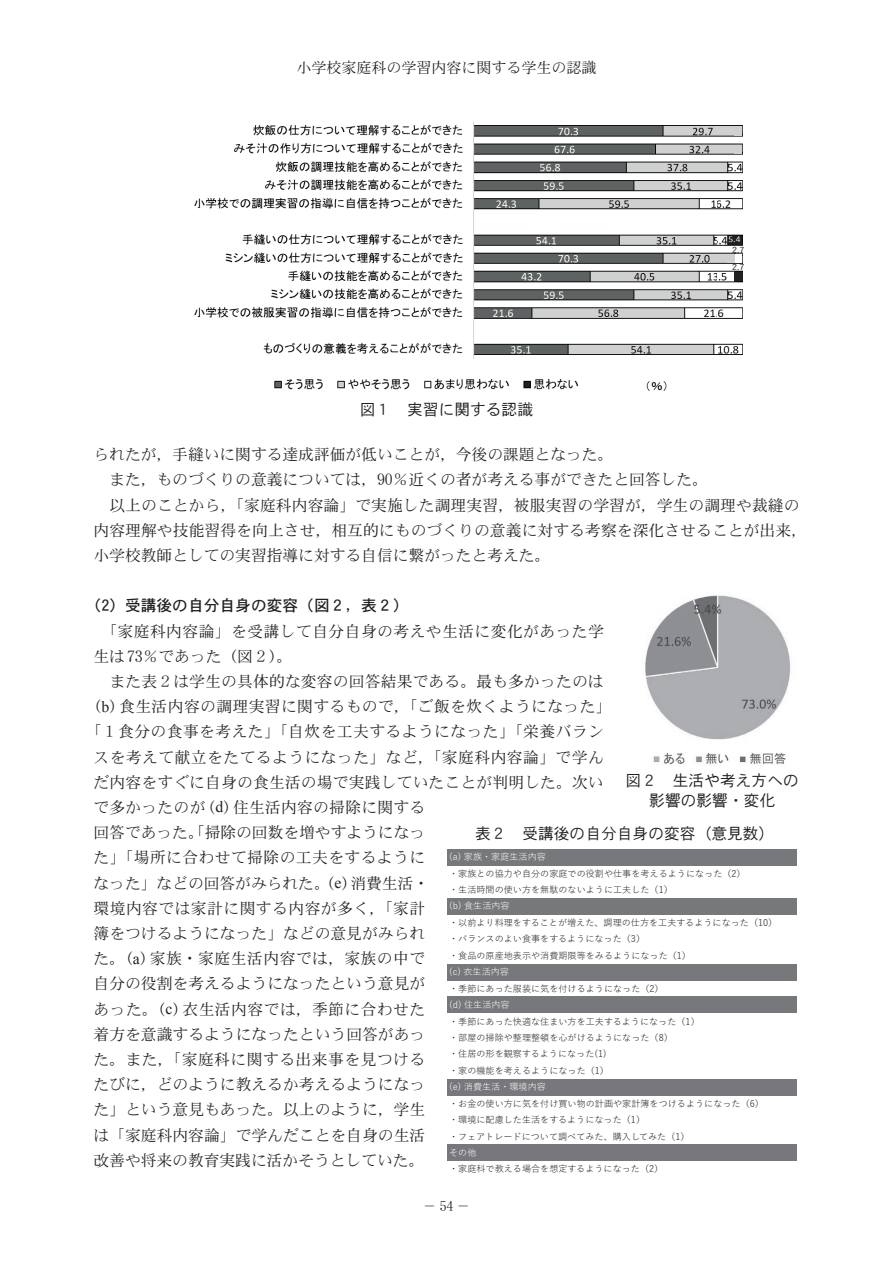
<style>
.page{position:relative;width:893px;height:1263px;background:#fff}
.page>*{position:absolute;margin:0;border:0;box-sizing:border-box;transform-origin:0 0}
.t1{font:15.75px/25.2px "DFHS Mincho W3 WIN RKSJ H";letter-spacing:.005em;color:#231f20}
.t2{font:15.75px "DFHS Mincho W3 WIN RKSJ H";letter-spacing:.03em;color:#231f20}
.t3{font:15.75px/19.5px "DFHS Gothic W3 WIN RKSJ H";color:#231f20;text-align:center}
.t4{font:15.75px "DFHS Mincho W3 WIN RKSJ H";letter-spacing:.035em;color:#231f20}
.t5{font:15.75px "DFHS Mincho W3 WIN RKSJ H";letter-spacing:.025em;color:#231f20}
.t6{font:15.75px "DFHS Gothic W5 WIN RKSJ H";color:#231f20}
.t7{font:15px "DFHS Mincho W3 WIN RKSJ H";color:#231f20}
.t8{font:13.5px "DFHS Mincho W3 WIN RKSJ H";color:#231f20}
.t9{font:9.15px/16.5px "Yu Gothic";color:#231f20}
.t10{font:9.15px "Yu Gothic";color:#fff}
.t11{font:500 8.1px/17.7px "Yu Gothic";color:#231f20;scale:1.11 1}
.s1{font-family:"Times New Roman"}
</style>
<div class="page">
<img style="left:194px;top:122px;width:549px;height:269px">
<div style="left:735px;top:127px;width:7px;height:9px;background:#cfd0d1"></div>
<div style="left:735px;top:146px;width:7px;height:8px;background:#cfd0d1"></div>
<div style="left:727px;top:254px;width:8px;height:9px;background:#cfd0d1"></div>
<div style="left:736px;top:254px;width:6px;height:9px;background:#fff"></div>
<div style="left:735px;top:273px;width:8px;height:8px;background:#212121"></div>
<img style="left:645px;top:595px;width:146px;height:170px">
<div style="left:448px;top:849px;width:349px;height:16px;background:#76787b"></div>
<div style="left:448px;top:898px;width:349px;height:17px;background:#76787b"></div>
<div style="left:448px;top:964px;width:349px;height:16px;background:#76787b"></div>
<div style="left:448px;top:997px;width:349px;height:16px;background:#76787b"></div>
<div style="left:448px;top:1079px;width:349px;height:16px;background:#76787b"></div>
<div style="left:448px;top:1144px;width:349px;height:17px;background:#76787b"></div>
<p class="t7" style="left:296px;top:60px;width:302px">小学校家庭科の学習内容に関する学生の認識</p>
<p class="t3" style="left:360px;top:399px;width:175px">図１　実習に関する認識</p>
<p class="t11" style="left:732px;top:240px;width:13px">2.7<br>2.7</p>
<p class="t1" style="left:94px;top:442px;width:715px">られたが，手縫いに関する達成評価が低いことが，今後の課題となった。<br>　また，ものづくりの意義については，90％近くの者が考える事ができたと回答した。<br>　以上のことから，「家庭科内容論」で実施した調理実習，被服実習の学習が，学生の調理や裁縫の内容理解や技能習得を向上させ，相互的にものづくりの意義に対する考察を深化させることが出来，小学校教師としての実習指導に対する自信に繋がったと考えた。</p>
<p class="t6" style="left:94px;top:598px;width:317px">(2) 受講後の自分自身の変容（図２，表２）</p>
<p class="t2" style="left:94px;top:623px;width:512px">　「家庭科内容論」を受講して自分自身の考えや生活に変化があった学</p>
<p class="t1" style="left:94px;top:643px;width:200px">生は 73％であった（図２）。</p>
<p class="t1" style="left:94px;top:669px;width:512px">　また表２は学生の具体的な変容の回答結果である。最も多かったのは</p>
<p class="t5" style="left:94px;top:698px;width:520px">(<span class="s1">b</span>)食生活内容の調理実習に関するもので，「ご飯を炊くようになった」</p>
<p class="t2" style="left:86px;top:724px;width:520px">「１食分の食事を考えた」「自炊を工夫するようになった」「栄養バラン</p>
<p class="t2" style="left:94px;top:749px;width:512px">スを考えて献立をたてるようになった」など，「家庭科内容論」で学ん</p>
<p class="t1" style="left:94px;top:769px;width:512px">だ内容をすぐに自身の食生活の場で実践していたことが判明した。次い</p>
<p class="t1" style="left:94px;top:795px;width:333px">で多かったのが (<span class="s1">d</span>)住生活内容の掃除に関する</p>
<p class="t1" style="left:94px;top:820px;width:333px">回答であった。「掃除の回数を増やすようになっ</p>
<p class="t2" style="left:94px;top:850px;width:333px">た」「場所に合わせて掃除の工夫をするように</p>
<p class="t1" style="left:94px;top:870px;width:337px">なった」などの回答がみられた。(<span class="s1">e</span>)消費生活・</p>
<p class="t2" style="left:94px;top:900px;width:333px">環境内容では家計に関する内容が多く，「家計</p>
<p class="t1" style="left:94px;top:921px;width:333px">簿をつけるようになった」などの意見がみられ</p>
<p class="t4" style="left:94px;top:950px;width:333px">た。(<span class="s1">a</span>)家族・家庭生活内容では，家族の中で</p>
<p class="t1" style="left:94px;top:971px;width:333px">自分の役割を考えるようになったという意見が</p>
<p class="t2" style="left:94px;top:1001px;width:333px">あった。(<span class="s1">c</span>)衣生活内容では，季節に合わせた</p>
<p class="t1" style="left:94px;top:1021px;width:333px">着方を意識するようになったという回答があっ</p>
<p class="t4" style="left:94px;top:1051px;width:333px">た。また，「家庭科に関する出来事を見つける</p>
<p class="t1" style="left:94px;top:1072px;width:333px">たびに，どのように教えるか考えるようになっ</p>
<p class="t1" style="left:94px;top:1097px;width:333px">た」という意見もあった。以上のように，学生</p>
<p class="t1" style="left:94px;top:1122px;width:333px">は「家庭科内容論」で学んだことを自身の生活</p>
<p class="t1" style="left:94px;top:1147px;width:332px">改善や将来の教育実践に活かそうとしていた。</p>
<p class="t3" style="left:626px;top:771px;width:175px">図２　生活や考え方への影響の影響・変化</p>
<p class="t3" style="left:475px;top:823px;width:301px">表２　受講後の自分自身の変容（意見数）</p>
<p class="t10" style="left:449px;top:848px;width:98px">(a) 家族・家庭⽣活内容</p>
<p class="t9" style="left:449px;top:864px;width:298px">・家族との協⼒や⾃分の家庭での役割や仕事を考えるようになった（2）・⽣活時間の使い⽅を無駄のないように⼯夫した（1）</p>
<p class="t10" style="left:449px;top:898px;width:62px">(b) ⾷⽣活内容</p>
<p class="t9" style="left:449px;top:913px;width:330px">・以前より料理をすることが増えた、調理の仕⽅を⼯夫するようになった（10）・バランスのよい⾷事をするようになった（3）<br>・⾷品の原産地表⽰や消費期限等をみるようになった（1）</p>
<p class="t10" style="left:449px;top:963px;width:61px">(c) ⾐⽣活内容</p>
<p class="t9" style="left:449px;top:979px;width:216px">・季節にあった服装に気を付けるようになった（2）</p>
<p class="t10" style="left:449px;top:996px;width:62px">(d) 住⽣活内容</p>
<p class="t9" style="left:449px;top:1012px;width:252px">・季節にあった快適な住まい⽅を⼯夫するようになった（1）・部屋の掃除や整理整頓を⼼がけるようになった（8）<br>・住居の形を観察するようになった(1)<br>・家の機能を考えるようになった（1）</p>
<p class="t10" style="left:449px;top:1078px;width:98px">(e) 消費⽣活・環境内容</p>
<p class="t9" style="left:449px;top:1094px;width:316px">・お⾦の使い⽅に気を付け買い物の計画や家計簿をつけるようになった（6）・環境に配慮した⽣活をするようになった（1）<br>・フェアトレードについて調べてみた、購⼊してみた（1）</p>
<p class="t10" style="left:449px;top:1144px;width:29px">その他</p>
<p class="t9" style="left:449px;top:1159px;width:216px">・家庭科で教える場合を想定するようになった（2）</p>
<p class="t8" style="left:423px;top:1199px;width:49px">－54－</p>
</div>
